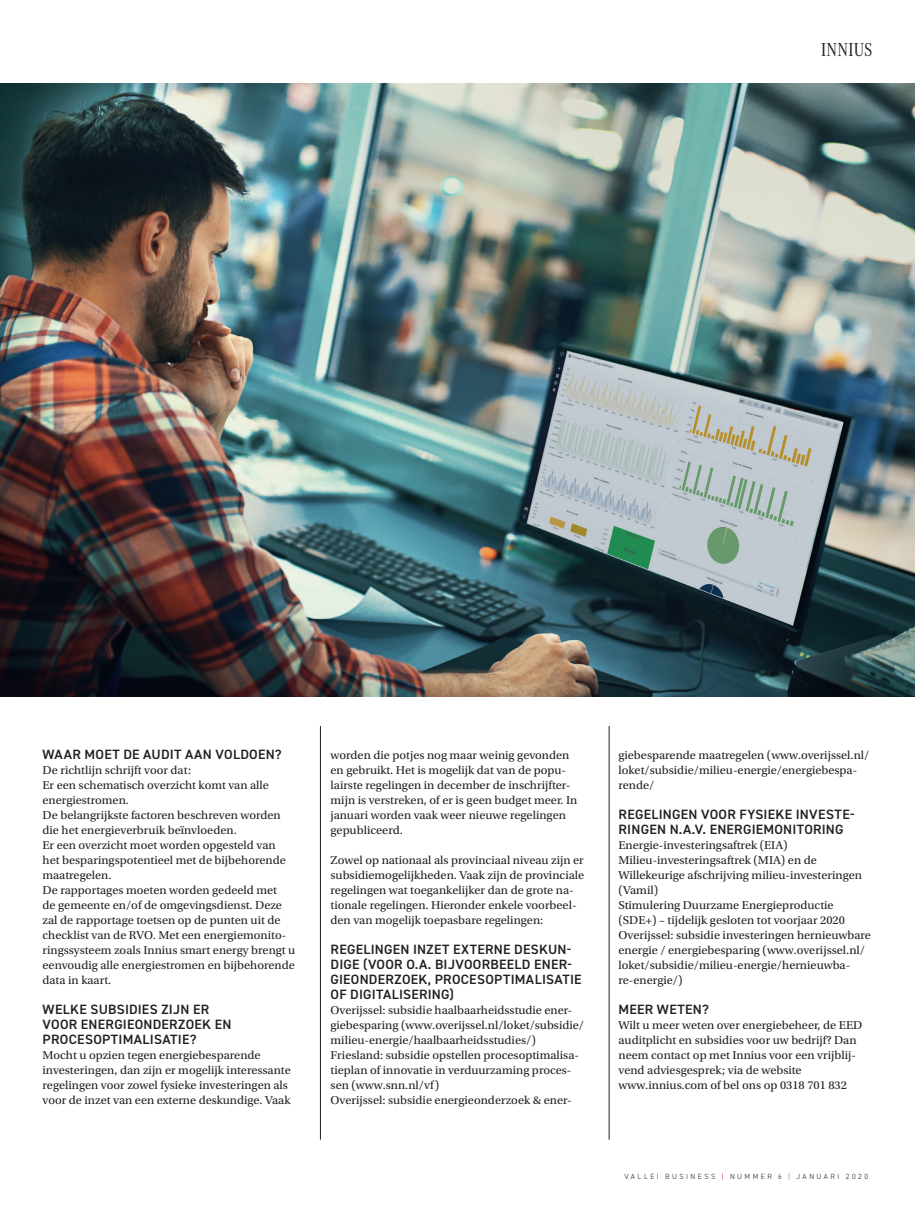
<style>
.page{position:relative;width:915px;height:1212px;background:#fff}
.page>*{position:absolute;margin:0;border:0;box-sizing:border-box;transform-origin:0 0}
.t1{font:19.5px "Corporate A Cond Pro";letter-spacing:.015em;color:#231f20}
.t2{font:600 13.5px/15px "DIN2014";letter-spacing:.02em;color:#231f20}
.t3{font:12px/15px "Utopia Std";color:#231f20}
.t4{font:300 7.5px "DIN2014";letter-spacing:.325em;color:#231f20}
.s1{color:#d81c23}
</style>
<div class="page">
<img style="left:0;top:84px;width:914px;height:612px">
<hr style="left:320px;top:726px;width:1px;height:414px;background:#231f20">
<hr style="left:608px;top:726px;width:1px;height:414px;background:#231f20">
<h1 class="t1" style="left:821px;top:36px;width:53px">INNIUS</h1>
<p class="t2" style="left:43px;top:747px;width:240px">WAAR MOET DE AUDIT AAN VOLDOEN?</p>
<p class="t3" style="left:43px;top:763px;width:254px">De richtlijn schrijft voor dat:<br>Er een schematisch overzicht komt van alle energiestromen.<br>De belangrijkste factoren beschreven worden die het energieverbruik beïnvloeden.<br>Er een overzicht moet worden opgesteld van het besparingspotentieel met de bijbehorende maatregelen.<br>De rapportages moeten worden gedeeld met<br>de gemeente en/of de omgevingsdienst. Deze zal de rapportage toetsen op de punten uit de checklist van de RVO. Met een energiemonito&shy;ringssysteem zoals Innius smart energy brengt u eenvoudig alle energiestromen en bijbehorende data in kaart.</p>
<p class="t2" style="left:43px;top:1002px;width:190px">WELKE SUBSIDIES ZIJN ER<br>VOOR ENERGIEONDERZOEK EN<br>PROCESOPTIMALISATIE?</p>
<p class="t3" style="left:43px;top:1048px;width:249px">Mocht u opzien tegen energiebesparende investeringen, dan zijn er mogelijk interessante regelingen voor zowel fysieke investeringen als voor de inzet van een externe deskundige. Vaak</p>
<p class="t3" style="left:330px;top:748px;width:248px">worden die potjes nog maar weinig gevonden en gebruikt. Het is mogelijk dat van de popu&shy;lairste regelingen in december de inschrijfter&shy;mijn is verstreken, of er is geen budget meer. In januari worden vaak weer nieuwe regelingen gepubliceerd.</p>
<p class="t3" style="left:330px;top:853px;width:255px">Zowel op nationaal als provinciaal niveau zijn er subsidiemogelijkheden. Vaak zijn de provinciale regelingen wat toegankelijker dan de grote na&shy;tionale regelingen. Hieronder enkele voorbeel&shy;den van mogelijk toepasbare regelingen:</p>
<p class="t2" style="left:330px;top:942px;width:252px">REGELINGEN INZET EXTERNE DESKUN-<br>DIGE (VOOR O.A. BIJVOORBEELD ENER-<br>GIEONDERZOEK, PROCESOPTIMALISATIE<br>OF DIGITALISERING)</p>
<p class="t3" style="left:330px;top:1003px;width:255px">Overijssel: subsidie haalbaarheidsstudie ener&shy;giebesparing (www.overijssel.nl/loket/subsidie/ milieu-energie/haalbaarheidsstudies/)<br>Friesland: subsidie opstellen procesoptimalisa&shy;tieplan of innovatie in verduurzaming proces&shy;sen (www.snn.nl/vf)<br>Overijssel: subsidie energieonderzoek &amp; ener-</p>
<p class="t3" style="left:618px;top:748px;width:252px">giebesparende maatregelen (www.overijssel.nl/ loket/subsidie/milieu-energie/energiebespa&shy;rende/</p>
<p class="t2" style="left:618px;top:807px;width:237px">REGELINGEN VOOR FYSIEKE INVESTE-<br>RINGEN N.A.V. ENERGIEMONITORING</p>
<p class="t3" style="left:618px;top:838px;width:254px">Energie-investeringsaftrek (EIA)<br>Milieu-investeringsaftrek (MIA) en de Willekeurige afschrijving milieu-investeringen (Vamil)<br>Stimulering Duurzame Energieproductie (SDE+) – tijdelijk gesloten tot voorjaar 2020<br>Overijssel: subsidie investeringen hernieuwbare energie / energiebesparing (www.overijssel.nl/ loket/subsidie/milieu-energie/hernieuwba&shy;re-energie/)</p>
<p class="t2" style="left:618px;top:1002px;width:92px">MEER WETEN?</p>
<p class="t3" style="left:618px;top:1018px;width:245px">Wilt u meer weten over energiebeheer, de EED auditplicht en subsidies voor uw bedrijf? Dan neem contact op met Innius voor een vrijblij&shy;vend adviesgesprek; via de website www.innius.com of bel ons op 0318 701 832</p>
<p class="t4" style="left:624px;top:1172px;width:245px">VALLEI BUSINESS <span class="s1">|</span> NUMMER 6 <span class="s1">|</span> JANUARI 2020</p>
</div>
